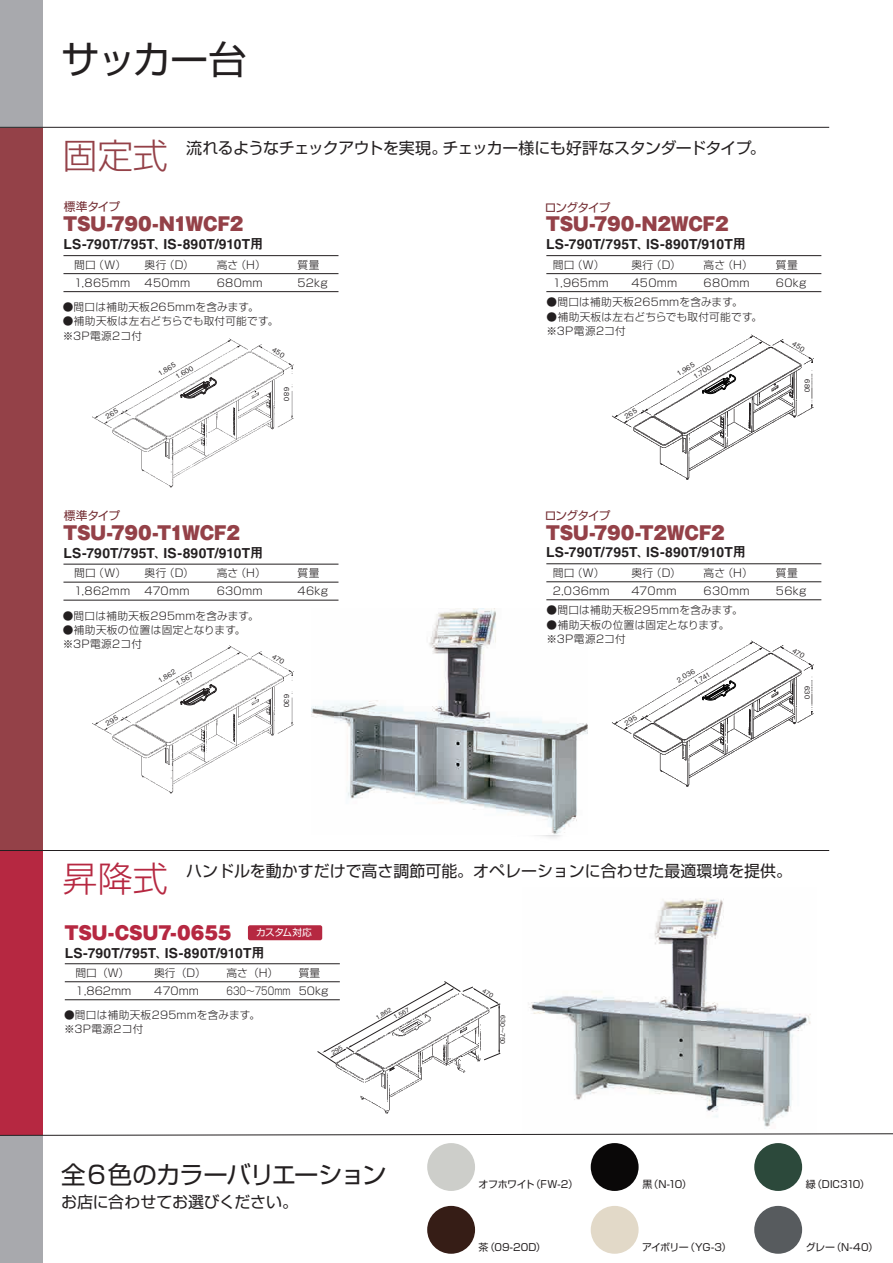
<style>
.page{position:relative;width:893px;height:1263px;background:#fff}
.page>*{position:absolute;margin:0;border:0;box-sizing:border-box;transform-origin:0 0}
.t1{font:38.25px "Shin Go Pr 5";letter-spacing:-.04em;color:#231f20}
.t2{font:24.45px "Shin Go Pr 5";letter-spacing:-.045em;color:#231f20}
.t3{font:18px "Gothic MB101 Ult";letter-spacing:-.01em;color:#944148}
.t4{font:18px "Gothic MB101 Ult";letter-spacing:-.005em;color:#b62841}
.t5{font:15.9px "Shin Go Pr 5";color:#231f20}
.t6{font:15.9px "Shin Go Pr 5";letter-spacing:-.03em;color:#231f20}
.t7{font:13.8px "Midashi Go MB31";letter-spacing:.015em;color:#231f20}
.t8{font:11.7px "Shin Go Pr 5";letter-spacing:-.09em;color:#742e33}
.t9{font:300 10.8px "Shin Go Pro";letter-spacing:.02em;color:#231f20}
.t10{font:300 10.8px "Shin Go Pro";color:#231f20;scale:.8 1}
.t11{font:300 10.65px/14.4px "Shin Go Pro";letter-spacing:.025em;color:#231f20}
.t12{font:9.9px "Shin Go Pr 6 N";letter-spacing:-.04em;color:#231f20}
.t13{font:9.75px "Shin Go Pr 5";letter-spacing:-.05em;color:#fff}
.t14{font:500 6.75px/11.9px "Gothic BBB Pro";letter-spacing:.055em;color:#231f20}
.t15{font:500 6px "Gothic BBB Pro";letter-spacing:-.01em;color:#231f20}
.s1{font-family:"Shin Go Pro";font-weight:300;font-size:35.1px;color:#944148}
.s2{font-family:"Shin Go Pro";font-weight:300;font-size:35.1px;color:#b62841}
.s3{font-size:6.75px}
</style>
<div class="page">
<div style="left:0;top:128px;width:43px;height:722px;background:#944148"></div>
<img style="left:311px;top:608px;width:277px;height:227px">
<div style="left:0;top:0;width:43px;height:128px;background:#a8a9ad"></div>
<img style="left:92px;top:645px;width:202px;height:149px">
<svg style="left:177px;top:682px;width:44px;height:30px"></svg>
<hr style="left:63px;top:564px;width:275px;height:1px;background:#231f20">
<hr style="left:63px;top:582px;width:275px;height:1px;background:#231f20">
<hr style="left:63px;top:600px;width:275px;height:1px;background:#231f20">
<img style="left:612px;top:640px;width:202px;height:147px">
<svg style="left:698px;top:677px;width:44px;height:30px"></svg>
<hr style="left:546px;top:563px;width:275px;height:1px;background:#231f20">
<hr style="left:546px;top:581px;width:275px;height:1px;background:#231f20">
<hr style="left:546px;top:599px;width:275px;height:1px;background:#231f20">
<img style="left:612px;top:334px;width:202px;height:146px">
<svg style="left:698px;top:371px;width:44px;height:30px"></svg>
<img style="left:92px;top:338px;width:202px;height:150px">
<svg style="left:177px;top:375px;width:44px;height:30px"></svg>
<hr style="left:63px;top:255px;width:275px;height:1px;background:#231f20">
<hr style="left:63px;top:273px;width:275px;height:1px;background:#231f20">
<hr style="left:63px;top:291px;width:275px;height:1px;background:#231f20">
<hr style="left:546px;top:255px;width:275px;height:1px;background:#231f20">
<hr style="left:546px;top:273px;width:275px;height:1px;background:#231f20">
<hr style="left:546px;top:291px;width:275px;height:1px;background:#231f20">
<div style="left:0;top:850px;width:43px;height:413px;background:#b62841"></div>
<hr style="left:65px;top:963px;width:275px;height:1px;background:#231f20">
<hr style="left:65px;top:981px;width:275px;height:1px;background:#231f20">
<hr style="left:65px;top:999px;width:275px;height:1px;background:#231f20">
<div style="left:248px;top:925px;width:74px;height:15px;background:#b62841;border-radius:2px"></div>
<hr style="left:0;top:127px;width:829px;height:1px;background:#231f20">
<hr style="left:0;top:850px;width:829px;height:1px;background:#231f20">
<img style="left:528px;top:898px;width:283px;height:229px">
<img style="left:335px;top:1064px;width:131px;height:50px">
<div style="left:0;top:1135px;width:43px;height:128px;background:#a8a9ad"></div>
<svg style="left:0;top:1133px;width:893px;height:3px"></svg>
<div style="left:427px;top:1143px;width:48px;height:48px;background:#cdceca;border-radius:50%"></div>
<div style="left:591px;top:1143px;width:48px;height:48px;background:#0a0808;border-radius:50%"></div>
<div style="left:754px;top:1143px;width:48px;height:48px;background:#2c493b;border-radius:50%"></div>
<div style="left:427px;top:1206px;width:48px;height:48px;background:#361d16;border-radius:50%"></div>
<div style="left:591px;top:1206px;width:48px;height:48px;background:#e2d9c8;border-radius:50%"></div>
<div style="left:754px;top:1206px;width:48px;height:48px;background:#575b5e;border-radius:50%"></div>
<svg style="left:272px;top:654px;width:13px;height:11px"></svg>
<svg style="left:105px;top:715px;width:14px;height:11px"></svg>
<svg style="left:792px;top:647px;width:13px;height:11px"></svg>
<svg style="left:624px;top:715px;width:14px;height:10px"></svg>
<svg style="left:792px;top:341px;width:13px;height:11px"></svg>
<svg style="left:624px;top:408px;width:14px;height:11px"></svg>
<svg style="left:272px;top:347px;width:13px;height:11px"></svg>
<svg style="left:105px;top:408px;width:14px;height:11px"></svg>
<svg style="left:317px;top:981px;width:184px;height:83px"></svg>
<h1 class="t1" style="left:61px;top:28px;width:187px">サッカー台</h1>
<h3 class="t6" style="left:63px;top:135px;width:704px"><span class="s1">固定式</span> 流れるようなチェックアウトを実現。チェッカー様にも好評なスタンダードタイプ。</h3>
<p class="t8" style="left:64px;top:197px;width:58px">標準タイプ</p>
<p class="t8" style="left:545px;top:198px;width:67px">ロングタイプ</p>
<h3 class="t3" style="left:63px;top:210px;width:181px">TSU-790-N1WCF2</h3>
<p class="t7" style="left:63px;top:236px;width:202px">LS-790T/795T、IS-890T/910T用</p>
<p class="t9" style="left:74px;top:256px;width:54px">間口（W）</p>
<p class="t9" style="left:144px;top:256px;width:51px">奥行（D）</p>
<p class="t9" style="left:217px;top:256px;width:51px">高さ（H）</p>
<p class="t9" style="left:297px;top:256px;width:24px">質量</p>
<p class="t9" style="left:74px;top:274px;width:58px">1,865mm</p>
<p class="t9" style="left:144px;top:274px;width:48px">450mm</p>
<p class="t9" style="left:217px;top:274px;width:47px">680mm</p>
<p class="t9" style="left:297px;top:274px;width:32px">52kg</p>
<p class="t11" style="left:63px;top:298px;width:198px">●間口は補助天板265mmを含みます。</p>
<p class="t11" style="left:63px;top:313px;width:217px">●補助天板は左右どちらでも取付可能です。※3P電源2コ付</p>
<h3 class="t3" style="left:546px;top:210px;width:184px">TSU-790-N2WCF2</h3>
<p class="t7" style="left:546px;top:236px;width:202px">LS-790T/795T、IS-890T/910T用</p>
<p class="t9" style="left:553px;top:256px;width:54px">間口（W）</p>
<p class="t9" style="left:631px;top:256px;width:51px">奥行（D）</p>
<p class="t9" style="left:704px;top:256px;width:51px">高さ（H）</p>
<p class="t9" style="left:776px;top:256px;width:24px">質量</p>
<p class="t9" style="left:553px;top:274px;width:58px">1,965mm</p>
<p class="t9" style="left:631px;top:274px;width:48px">450mm</p>
<p class="t9" style="left:704px;top:274px;width:47px">680mm</p>
<p class="t9" style="left:776px;top:274px;width:32px">60kg</p>
<p class="t11" style="left:546px;top:294px;width:198px">●間口は補助天板265mmを含みます。</p>
<p class="t11" style="left:546px;top:308px;width:217px">●補助天板は左右どちらでも取付可能です。※3P電源2コ付</p>
<p class="t14" style="left:167px;top:361px;width:21px;text-indent:-13px;rotate:-31deg">1,865<br>1.600</p>
<p class="t14" style="left:294px;top:387px;width:15px;rotate:90deg">680</p>
<p class="t14" style="left:686px;top:362px;width:20px;line-height:10.6px;text-indent:-13px;rotate:-31deg">1,965<br>1,700</p>
<p class="t14" style="left:814px;top:379px;width:15px;rotate:90deg">680</p>
<p class="t8" style="left:64px;top:506px;width:58px">標準タイプ</p>
<p class="t8" style="left:545px;top:506px;width:67px">ロングタイプ</p>
<h3 class="t3" style="left:63px;top:519px;width:178px">TSU-790-T1WCF2</h3>
<p class="t7" style="left:63px;top:544px;width:202px">LS-790T/795T、IS-890T/910T用</p>
<p class="t9" style="left:74px;top:564px;width:54px">間口（W）</p>
<p class="t9" style="left:144px;top:564px;width:51px">奥行（D）</p>
<p class="t9" style="left:217px;top:564px;width:51px">高さ（H）</p>
<p class="t9" style="left:297px;top:564px;width:24px">質量</p>
<p class="t9" style="left:74px;top:582px;width:58px">1,862mm</p>
<p class="t9" style="left:144px;top:582px;width:47px">470mm</p>
<p class="t9" style="left:217px;top:582px;width:47px">630mm</p>
<p class="t9" style="left:297px;top:582px;width:32px">46kg</p>
<p class="t11" style="left:63px;top:607px;width:198px">●間口は補助天板295mmを含みます。</p>
<p class="t11" style="left:63px;top:621px;width:184px">●補助天板の位置は固定となります。※3P電源2コ付</p>
<h3 class="t3" style="left:546px;top:519px;width:180px">TSU-790-T2WCF2</h3>
<p class="t7" style="left:546px;top:544px;width:202px">LS-790T/795T、IS-890T/910T用</p>
<p class="t9" style="left:553px;top:564px;width:54px">間口（W）</p>
<p class="t9" style="left:631px;top:564px;width:51px">奥行（D）</p>
<p class="t9" style="left:704px;top:564px;width:51px">高さ（H）</p>
<p class="t9" style="left:776px;top:564px;width:24px">質量</p>
<p class="t9" style="left:553px;top:582px;width:59px">2,036mm</p>
<p class="t9" style="left:631px;top:582px;width:47px">470mm</p>
<p class="t9" style="left:704px;top:582px;width:47px">630mm</p>
<p class="t9" style="left:776px;top:582px;width:32px">56kg</p>
<p class="t11" style="left:546px;top:602px;width:198px">●間口は補助天板295mmを含みます。</p>
<p class="t11" style="left:546px;top:616px;width:184px">●補助天板の位置は固定となります。※3P電源2コ付</p>
<p class="t14" style="left:167px;top:668px;width:21px;text-indent:-13px;rotate:-31deg">1,862<br>1.567</p>
<p class="t14" style="left:294px;top:694px;width:15px;rotate:90deg">630</p>
<p class="t14" style="left:686px;top:668px;width:19px;line-height:10.6px;text-indent:-14px;rotate:-31deg">2,036<br>1,741</p>
<p class="t14" style="left:814px;top:686px;width:15px;rotate:90deg">630</p>
<h3 class="t5" style="left:63px;top:858px;width:731px"><span class="s2">昇降式</span> ハンドルを動かすだけで高さ調節可能。オペレーションに合わせた最適環境を提供。</h3>
<h3 class="t4" style="left:65px;top:919px;width:168px">TSU-CSU7-0655</h3>
<p class="t7" style="left:65px;top:945px;width:202px">LS-790T/795T、IS-890T/910T用</p>
<p class="t9" style="left:76px;top:964px;width:55px">間口（W）</p>
<p class="t9" style="left:154px;top:964px;width:53px">奥行（D）</p>
<p class="t9" style="left:227px;top:964px;width:53px">高さ（H）</p>
<p class="t9" style="left:299px;top:964px;width:23px">質量</p>
<p class="t9" style="left:76px;top:982px;width:57px">1,862mm</p>
<p class="t9" style="left:154px;top:982px;width:46px">470mm</p>
<p class="t10" style="left:227px;top:982px;width:129px">630～750mm 50kg</p>
<p class="t11" style="left:64px;top:1006px;width:198px">●間口は補助天板295mmを含みます。※3P電源2コ付</p>
<p class="t13" style="left:256px;top:925px;width:57px">カスタム対応</p>
<p class="t15" style="left:392px;top:1013px;width:18px;rotate:-29deg">1<span class="s3">,</span>567</p>
<p class="t15" style="left:374px;top:1013px;width:18px;rotate:-29deg">1<span class="s3">,</span>862</p>
<p class="t15" style="left:508px;top:1015px;width:30px;rotate:90deg">630～750</p>
<h2 class="t2" style="left:61px;top:1154px;width:327px">全６色のカラーバリエーション</h2>
<h3 class="t5" style="left:61px;top:1189px;width:238px">お店に合わせてお選びください。</h3>
<p class="t12" style="left:479px;top:1176px;width:101px">オフホワイト（FW-2）</p>
<p class="t12" style="left:642px;top:1176px;width:51px">黒（N-10）</p>
<p class="t12" style="left:806px;top:1176px;width:65px">緑（DIC310）</p>
<p class="t12" style="left:479px;top:1239px;width:69px">茶（09-20D）</p>
<p class="t12" style="left:642px;top:1239px;width:91px">アイボリー（YG-3）</p>
<p class="t12" style="left:806px;top:1239px;width:74px">グレー（N-40）</p>
</div>
